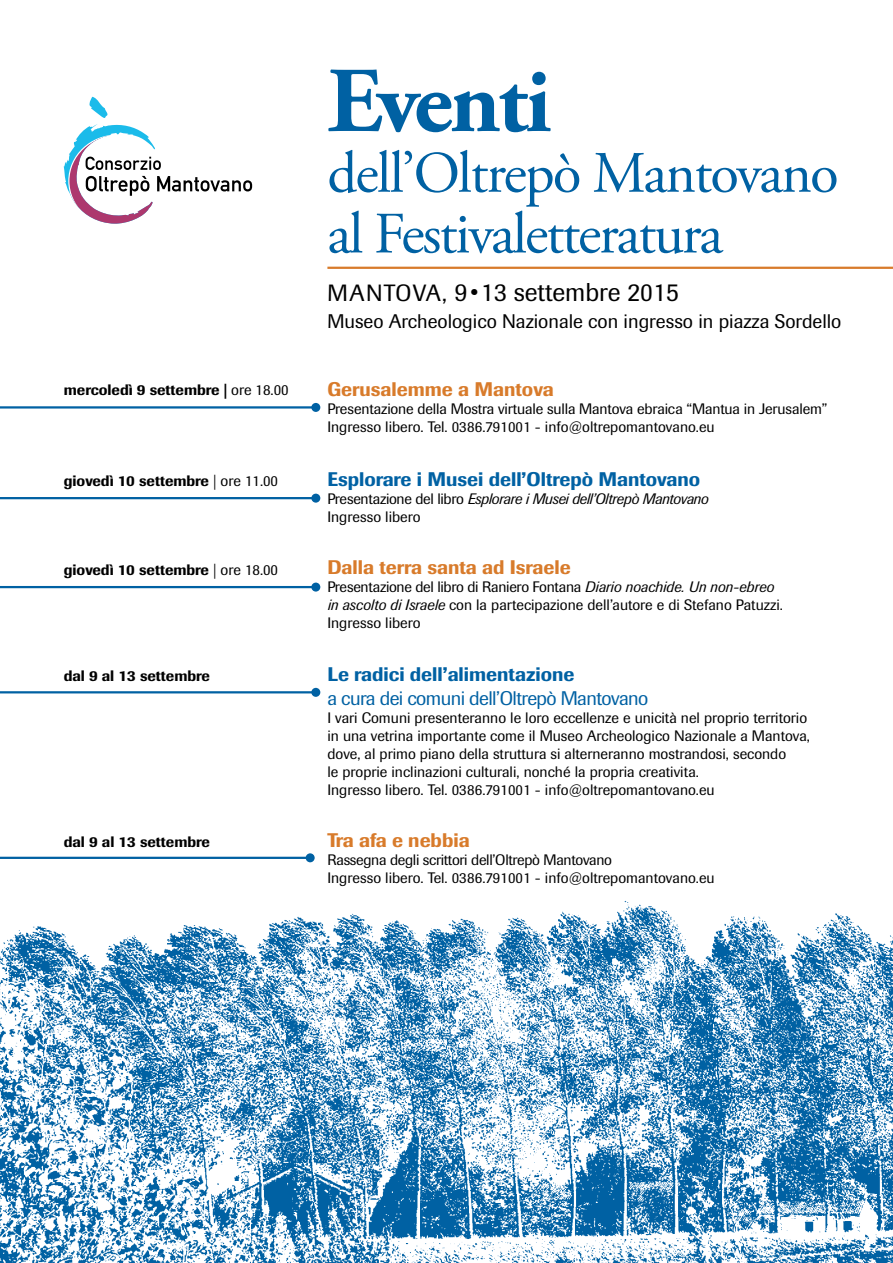
<style>
.page{position:relative;width:893px;height:1263px;background:#fff}
.page>*{position:absolute;margin:0;border:0;box-sizing:border-box;transform-origin:0 0}
.t1{font:700 92.7px "Adobe Garamond Pro";letter-spacing:-.03em;color:#0061a3}
.t2{font:58.5px/60.8px "Adobe Garamond Pro";letter-spacing:-.035em;color:#0061a3}
.t3{font:25.5px "Imago";color:#000}
.t4{font:500 19.5px "Imago";color:#0061a3}
.t5{font:500 19.5px "Imago";color:#d87b2b}
.t6{font:19.5px "Imago";color:#000}
.t7{font:19.5px "Imago";letter-spacing:-.03em;color:#0061a3}
.t8{font:15px/18px "Imago";color:#000}
.t9{font:500 15px "Imago";color:#000}
.t10{font:italic 15px/18px "Imago";letter-spacing:-.02em;color:#000}
.s1{font-size:23.25px}
.s2{font-weight:400}
.s3{font-style:normal}
.s4{font-style:italic}
</style>
<div class="page">
<img style="left:0;top:687px;width:893px;height:576px">
<svg style="left:64px;top:97px;width:188px;height:127px"></svg>
<hr style="left:327px;top:267px;width:566px;height:2px;background:#d87b2b">
<hr style="left:0;top:406px;width:316px;height:2px;background:#0061a3">
<div style="left:311px;top:403px;width:9px;height:9px;background:#0061a3;border-radius:50%"></div>
<hr style="left:0;top:497px;width:316px;height:2px;background:#0061a3">
<div style="left:311px;top:494px;width:9px;height:9px;background:#0061a3;border-radius:50%"></div>
<hr style="left:0;top:586px;width:316px;height:2px;background:#0061a3">
<div style="left:311px;top:583px;width:9px;height:9px;background:#0061a3;border-radius:50%"></div>
<hr style="left:0;top:691px;width:316px;height:2px;background:#0061a3">
<div style="left:311px;top:688px;width:9px;height:9px;background:#0061a3;border-radius:50%"></div>
<hr style="left:0;top:857px;width:310px;height:2px;background:#0061a3">
<div style="left:306px;top:853px;width:9px;height:9px;background:#0061a3;border-radius:50%"></div>
<h1 class="t1" style="left:327px;top:48px;width:226px">Eventi</h1>
<h2 class="t2" style="left:327px;top:145px;width:513px">dell’Oltrepò Mantovano al Festivaletteratura</h2>
<h3 class="t3" style="left:327px;top:277px;width:353px"><span class="s1">MANTOVA,</span> 9•13 settembre 2015</h3>
<h3 class="t6" style="left:327px;top:309px;width:515px">Museo Archeologico Nazionale con ingresso in piazza Sordello</h3>
<p class="t9" style="left:64px;top:381px;width:226px">mercoledì 9 settembre | <span class="s2">ore 18.00</span></p>
<h3 class="t5" style="left:327px;top:377px;width:228px">Gerusalemme a Mantova</h3>
<p class="t8" style="left:327px;top:400px;width:501px">Presentazione della Mostra virtuale sulla Mantova ebraica “Mantua in Jerusalem”<br>Ingresso libero. Tel. 0386.791001 - info@oltrepomantovano.eu</p>
<p class="t9" style="left:64px;top:472px;width:216px">giovedì 10 settembre <span class="s2">| ore 11.00</span></p>
<h3 class="t4" style="left:327px;top:467px;width:374px">Esplorare i Musei dell’Oltrepò Mantovano</h3>
<p class="t10" style="left:327px;top:490px;width:382px"><span class="s3">Presentazione del libro</span> Esplorare i Musei dell’Oltrepò Mantovano<br><span class="s3">Ingresso libero</span></p>
<p class="t9" style="left:64px;top:561px;width:216px">giovedì 10 settembre <span class="s2">| ore 18.00</span></p>
<h3 class="t5" style="left:327px;top:556px;width:245px">Dalla terra santa ad Israele</h3>
<p class="t8" style="left:327px;top:578px;width:457px">Presentazione del libro di Raniero Fontana <span class="s4">Diario noachide. Un non-ebreo in ascolto di Israele</span> con la partecipazione dell’autore e di Stefano Patuzzi.<br>Ingresso libero</p>
<p class="t9" style="left:64px;top:667px;width:148px">dal 9 al 13 settembre</p>
<h3 class="t4" style="left:327px;top:663px;width:248px">Le radici dell’alimentazione</h3>
<h3 class="t7" style="left:327px;top:686px;width:322px">a cura dei comuni dell’Oltrepò Mantovano</h3>
<p class="t8" style="left:327px;top:709px;width:484px">I vari Comuni presenteranno le loro eccellenze e unicità nel proprio territorio in una vetrina importante come il Museo Archeologico Nazionale a Mantova, dove, al primo piano della struttura si alterneranno mostrandosi, secondo<br>le proprie inclinazioni culturali, nonché la propria creativita.<br>Ingresso libero. Tel. 0386.791001 - info@oltrepomantovano.eu</p>
<p class="t9" style="left:64px;top:832px;width:148px">dal 9 al 13 settembre</p>
<h3 class="t5" style="left:327px;top:828px;width:144px">Tra afa e nebbia</h3>
<p class="t8" style="left:327px;top:851px;width:389px">Rassegna degli scrittori dell’Oltrepò Mantovano<br>Ingresso libero. Tel. 0386.791001 - info@oltrepomantovano.eu</p>
</div>
